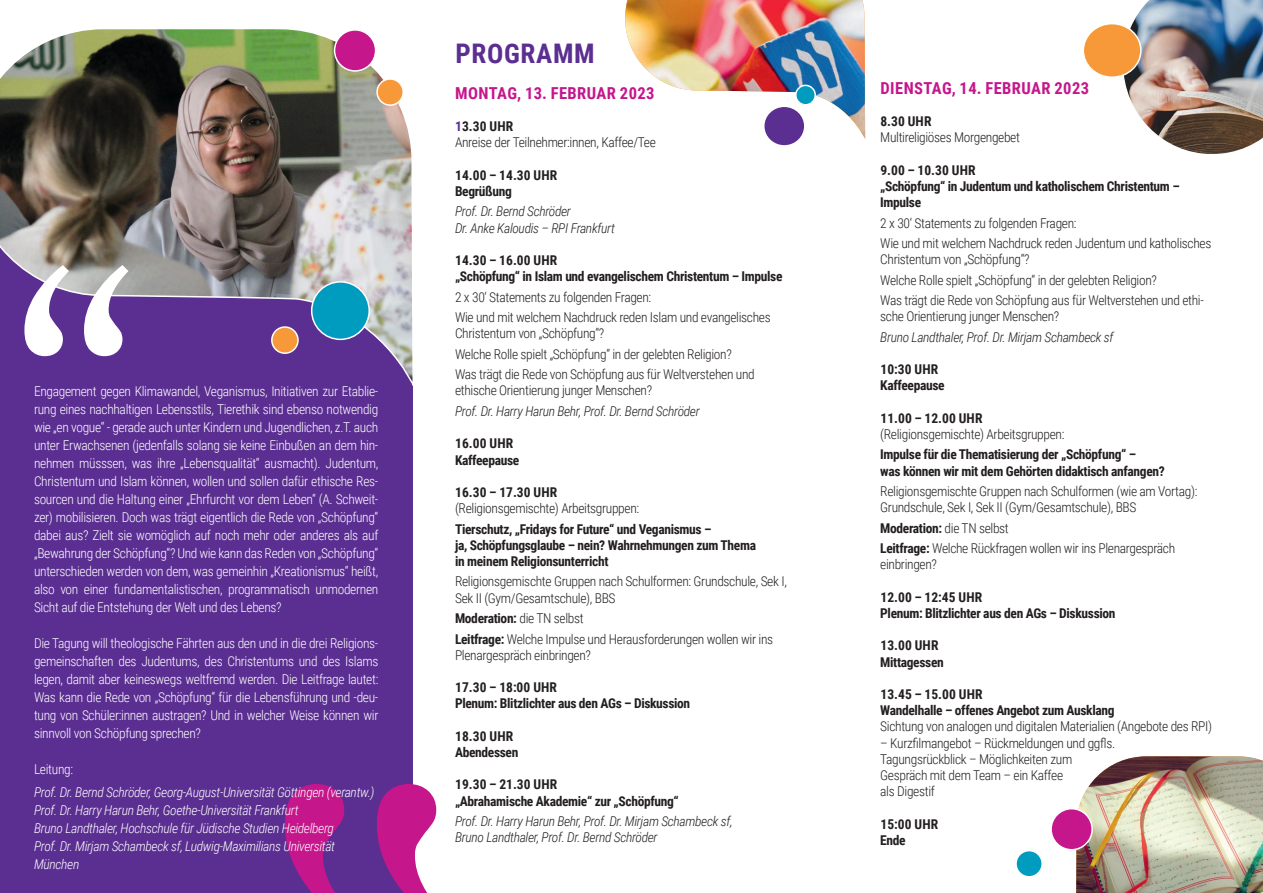
<style>
.page{position:relative;width:1263px;height:893px;background:#fff}
.page>*{position:absolute;margin:0;border:0;box-sizing:border-box;transform-origin:0 0}
.t1{font:700 27px "Roboto Condensed";letter-spacing:.025em;color:#5b2e91}
.t2{font:700 16.5px "Roboto Condensed";letter-spacing:.025em;color:#c5168c}
.t3{font:300 13.5px/20.4px "Roboto Condensed";letter-spacing:-.025em;color:#231f20}
.t4{font:300 13.5px/18px "Roboto Condensed";letter-spacing:-.025em;color:#fff;text-align:justify}
.t5{font:700 13.5px/16.2px "Roboto Condensed";letter-spacing:-.025em;color:#231f20}
.t6{font:italic 300 13.5px/18px "Roboto Condensed";letter-spacing:-.025em;color:#fff}
.t7{font:italic 300 13.5px/16.2px "Roboto Condensed";letter-spacing:-.025em;color:#231f20}
.t8{font:700 13.5px/16.2px "Roboto Condensed";letter-spacing:.01em;color:#231f20}
.s1{font-weight:700;color:#5b2e91}
.s2{font-weight:700}
</style>
<div class="page">
<div style="left:0;top:164px;width:412px;height:729px;background:#5b2e91"></div>
<img style="left:0;top:29px;width:413px;height:358px">
<img style="left:1076px;top:756px;width:187px;height:137px">
<svg style="left:24px;top:265px;width:104px;height:91px"></svg>
<div style="left:335px;top:30px;width:41px;height:41px;background:#c5168c;border-radius:50%"></div>
<div style="left:334px;top:29px;width:42px;height:43px;border:2px solid #fff;border-radius:50%"></div>
<div style="left:377px;top:79px;width:26px;height:26px;background:#f89939;border-radius:50%"></div>
<div style="left:376px;top:78px;width:28px;height:28px;border:2px solid #fff;border-radius:50%"></div>
<svg style="left:285px;top:784px;width:152px;height:109px"></svg>
<div style="left:312px;top:282px;width:57px;height:57px;background:#009cbf;border-radius:50%"></div>
<div style="left:311px;top:281px;width:59px;height:59px;border:2px solid #fff;border-radius:50%"></div>
<img style="left:625px;top:0;width:240px;height:139px">
<img style="left:1124px;top:0;width:139px;height:154px">
<div style="left:272px;top:327px;width:26px;height:26px;background:#f89939;border-radius:50%"></div>
<div style="left:271px;top:326px;width:28px;height:28px;border:2px solid #fff;border-radius:50%"></div>
<div style="left:1083px;top:24px;width:58px;height:53px;background:#f89939;border-radius:50%"></div>
<div style="left:1082px;top:23px;width:59px;height:55px;border:2px solid #fff;border-radius:50%"></div>
<div style="left:1051px;top:809px;width:41px;height:41px;background:#c5168c;border-radius:50%"></div>
<div style="left:1050px;top:808px;width:43px;height:42px;border:2px solid #fff;border-radius:50%"></div>
<div style="left:1016px;top:851px;width:26px;height:26px;background:#009cbf;border-radius:50%"></div>
<div style="left:1015px;top:850px;width:28px;height:27px;border:2px solid #fff;border-radius:50%"></div>
<div style="left:796px;top:85px;width:19px;height:20px;background:#009cbf;border-radius:50%"></div>
<div style="left:795px;top:85px;width:21px;height:21px;border:2px solid #fff;border-radius:50%"></div>
<div style="left:764px;top:106px;width:41px;height:40px;background:#5b2e91;border-radius:50%"></div>
<div style="left:763px;top:106px;width:42px;height:41px;border:2px solid #fff;border-radius:50%"></div>
<p class="t4" style="left:34px;top:382px;width:346px">Engagement gegen Klimawandel, Veganismus, Initiativen zur Etablie&shy;rung eines nachhaltigen Lebensstils, Tierethik sind ebenso notwendig wie „en vogue“ - gerade auch unter Kindern und Jugendlichen, z.T. auch unter Erwachsenen (jedenfalls solang sie keine Einbußen an dem hin&shy;nehmen müsssen, was ihre „Lebensqualität“ ausmacht). Judentum, Christentum und Islam können, wollen und sollen dafür ethische Res&shy;sourcen und die Haltung einer „Ehrfurcht vor dem Leben“ (A. Schweit&shy;zer) mobilisieren. Doch was trägt eigentlich die Rede von „Schöpfung“ dabei aus? Zielt sie womöglich auf noch mehr oder anderes als auf „Bewahrung der Schöpfung“? Und wie kann das Reden von „Schöpfung“ unterschieden werden von dem, was gemeinhin „Kreationismus“ heißt, also von einer fundamentalistischen, programmatisch unmodernen Sicht auf die Entstehung der Welt und des Lebens?</p>
<p class="t4" style="left:34px;top:634px;width:346px">Die Tagung will theologische Fährten aus den und in die drei Religions&shy;gemeinschaften des Judentums, des Christentums und des Islams legen, damit aber keineswegs weltfremd werden. Die Leitfrage lautet:<br>Was kann die Rede von „Schöpfung“ für die Lebensführung und -deu&shy;tung von Schüler:innen austragen? Und in welcher Weise können wir sinnvoll von Schöpfung sprechen?</p>
<p class="t4" style="left:34px;top:760px;width:41px">Leitung:</p>
<p class="t6" style="left:34px;top:782px;width:342px">Prof. Dr. Bernd Schröder, Georg-August-Universität Göttingen (verantw.)<br>Prof. Dr. Harry Harun Behr, Goethe-Universität Frankfurt<br>Bruno Landthaler, Hochschule für Jüdische Studien Heidelberg<br>Prof. Dr. Mirjam Schambeck sf, Ludwig-Maximilians Universität München</p>
<h1 class="t1" style="left:455px;top:34px;width:141px">PROGRAMM</h1>
<p class="t2" style="left:455px;top:81px;width:201px">MONTAG, 13. FEBRUAR 2023</p>
<p class="t3" style="left:455px;top:118px;width:202px;line-height:16.2px"><span class="s1">1</span><span class="s2">3.30 UHR<br></span>Anreise der Teilnehmer:innen, Kaffee/Tee</p>
<p class="t5" style="left:455px;top:166px;width:104px">14.00 – 14.30 UHR<br>Begrüßung</p>
<p class="t7" style="left:455px;top:203px;width:161px">Prof. Dr. Bernd Schröder<br>Dr. Anke Kaloudis – RPI Frankfurt</p>
<p class="t5" style="left:455px;top:252px;width:329px">14.30 – 16.00 UHR<br>„Schöpfung“ in Islam und evangelischem Christentum – Impulse</p>
<p class="t3" style="left:455px;top:286px;width:317px">2 x 30‘ Statements zu folgenden Fragen:<br>Wie und mit welchem Nachdruck reden Islam und evangelisches</p>
<p class="t3" style="left:455px;top:323px;width:301px">Christentum von „Schöpfung“?<br>Welche Rolle spielt „Schöpfung“ in der gelebten Religion?<br>Was trägt die Rede von Schöpfung aus für Weltverstehen und</p>
<p class="t3" style="left:455px;top:380px;width:199px">ethische Orientierung junger Menschen?</p>
<p class="t7" style="left:455px;top:402px;width:246px">Prof. Dr. Harry Harun Behr, Prof. Dr. Bernd Schröder</p>
<p class="t5" style="left:455px;top:435px;width:66px">16.00 UHR<br>Kaffeepause</p>
<p class="t8" style="left:455px;top:483px;width:104px">16.30 – 17.30 UHR</p>
<p class="t3" style="left:455px;top:498px;width:186px">(Religionsgemischte) Arbeitsgruppen:</p>
<p class="t5" style="left:455px;top:520px;width:303px">Tierschutz, „Fridays for Future“ und Veganismus –<br>ja, Schöpfungsglaube – nein? Wahrnehmungen zum Thema in meinem Religionsunterricht</p>
<p class="t3" style="left:455px;top:573px;width:333px;line-height:16.2px">Religionsgemischte Gruppen nach Schulformen: Grundschule, Sek I,<br>Sek II (Gym/Gesamtschule), BBS</p>
<p class="t3" style="left:455px;top:608px;width:320px"><span class="s2">Moderation:</span> die TN selbst<br><span class="s2">Leitfrage:</span> Welche Impulse und Herausforderungen wollen wir ins</p>
<p class="t3" style="left:455px;top:644px;width:137px">Plenargespräch einbringen?</p>
<p class="t5" style="left:455px;top:679px;width:237px">17.30 – 18:00 UHR<br>Plenum: Blitzlichter aus den AGs – Diskussion</p>
<p class="t5" style="left:455px;top:727px;width:65px">18.30 UHR<br>Abendessen</p>
<p class="t5" style="left:455px;top:776px;width:225px">19.30 – 21.30 UHR<br>„Abrahamische Akademie“ zur „Schöpfung“</p>
<p class="t7" style="left:455px;top:813px;width:279px">Prof. Dr. Harry Harun Behr, Prof. Dr. Mirjam Schambeck sf,<br>Bruno Landthaler, Prof. Dr. Bernd Schröder</p>
<p class="t2" style="left:880px;top:76px;width:210px">DIENSTAG, 14. FEBRUAR 2023</p>
<p class="t5" style="left:880px;top:113px;width:53px">8.30 UHR</p>
<p class="t3" style="left:880px;top:127px;width:141px">Multireligiöses Morgengebet</p>
<p class="t5" style="left:880px;top:161px;width:301px">9.00 – 10.30 UHR<br>„Schöpfung“ in Judentum und katholischem Christentum –<br>Impulse</p>
<p class="t3" style="left:880px;top:212px;width:333px">2 x 30‘ Statements zu folgenden Fragen:<br>Wie und mit welchem Nachdruck reden Judentum und katholisches</p>
<p class="t3" style="left:880px;top:249px;width:325px">Christentum von „Schöpfung“?<br>Welche Rolle spielt „Schöpfung“ in der gelebten Religion?<br>Was trägt die Rede von Schöpfung aus für Weltverstehen und ethi-</p>
<p class="t3" style="left:880px;top:306px;width:181px">sche Orientierung junger Menschen?</p>
<p class="t7" style="left:880px;top:328px;width:235px">Bruno Landthaler, Prof. Dr. Mirjam Schambeck sf</p>
<p class="t5" style="left:880px;top:361px;width:66px">10:30 UHR<br>Kaffeepause</p>
<p class="t8" style="left:880px;top:409px;width:104px">11.00 – 12.00 UHR</p>
<p class="t3" style="left:880px;top:423px;width:186px">(Religionsgemischte) Arbeitsgruppen:</p>
<p class="t5" style="left:880px;top:446px;width:286px">Impulse für die Thematisierung der „Schöpfung“ –<br>was können wir mit dem Gehörten didaktisch anfangen?</p>
<p class="t3" style="left:880px;top:483px;width:319px;line-height:16.2px">Religionsgemischte Gruppen nach Schulformen (wie am Vortag):<br>Grundschule, Sek I, Sek II (Gym/Gesamtschule), BBS</p>
<p class="t3" style="left:880px;top:517px;width:296px"><span class="s2">Moderation:</span> die TN selbst<br><span class="s2">Leitfrage:</span> Welche Rückfragen wollen wir ins Plenargespräch</p>
<p class="t3" style="left:880px;top:554px;width:58px">einbringen?</p>
<p class="t5" style="left:880px;top:588px;width:237px">12.00 – 12:45 UHR<br>Plenum: Blitzlichter aus den AGs – Diskussion</p>
<p class="t5" style="left:880px;top:637px;width:65px">13.00 UHR<br>Mittagessen</p>
<p class="t5" style="left:880px;top:686px;width:236px">13.45 – 15.00 UHR<br>Wandelhalle – offenes Angebot zum Ausklang</p>
<p class="t3" style="left:880px;top:716px;width:333px">Sichtung von analogen und digitalen Materialien (Angebote des RPI)</p>
<p class="t3" style="left:880px;top:734px;width:236px;line-height:16.2px">– Kurzfilmangebot – Rückmeldungen und ggfls.<br>Tagungsrückblick – Möglichkeiten zum<br>Gespräch mit dem Team – ein Kaffee<br>als Digestif</p>
<p class="t8" style="left:880px;top:815px;width:59px">15:00 UHR<br>Ende</p>
</div>
